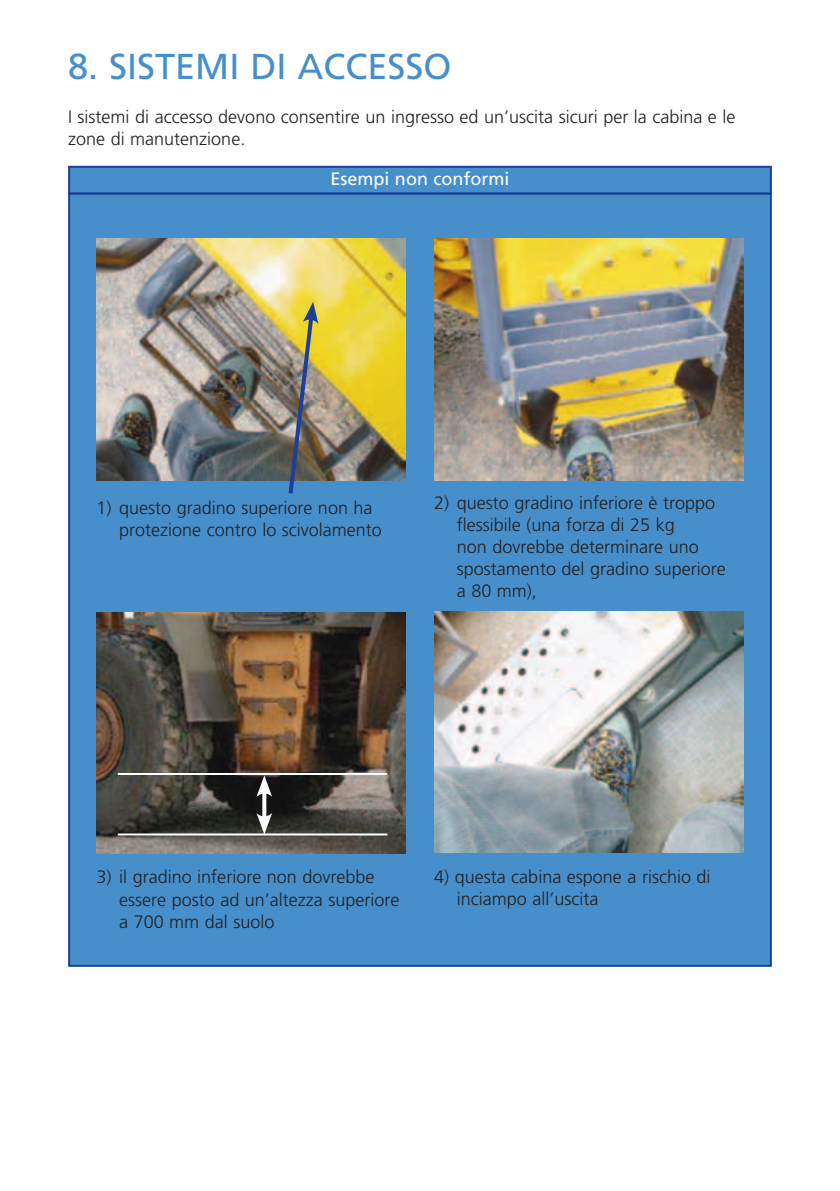
<style>
.page{position:relative;width:840px;height:1191px;background:#fff}
.page>*{position:absolute;margin:0;border:0;box-sizing:border-box;transform-origin:0 0}
.t1{font:36px "Frutiger LT Std";color:#468fcb}
.t2{font:300 18px/22px "Frutiger LT Std";color:#231f20}
.t3{font:18px "Frutiger LT Std";color:#fff}
</style>
<div class="page">
<div style="left:68px;top:193px;width:703px;height:773px;background:#468fcb;border:2px solid #1d3f95"></div>
<div style="left:69px;top:167px;width:701px;height:26px;background:#468fcb"></div>
<div style="left:68px;top:166px;width:703px;height:28px;border:2px solid #1d3f95"></div>
<img style="left:96px;top:239px;width:309px;height:241px">
<img style="left:434px;top:239px;width:309px;height:241px">
<img style="left:96px;top:612px;width:309px;height:242px">
<img style="left:434px;top:611px;width:309px;height:241px">
<hr style="left:118px;top:773px;width:269px;height:2px;background:#fff">
<hr style="left:118px;top:833px;width:269px;height:2px;background:#fff">
<svg style="left:262px;top:797px;width:4px;height:16px"></svg>
<svg style="left:256px;top:775px;width:16px;height:22px"></svg>
<svg style="left:256px;top:813px;width:16px;height:21px"></svg>
<img style="left:286px;top:302px;width:32px;height:192px">
<h1 class="t1" style="left:68px;top:45px;width:112px">8. SISTEM</h1>
<h1 class="t1" style="left:229px;top:45px;width:220px">I DI ACCESSO</h1>
<p class="t2" style="left:68px;top:106px;width:668px">I sistemi di accesso devono consentire un ingresso ed un’uscita sicuri per la cabina e le zone di manutenzione.</p>
<p class="t3" style="left:330px;top:168px;width:181px">Esempi non conformi</p>
<p class="t2" style="left:119px;top:497px;width:264px;text-indent:-23px">1) questo gradino superiore non ha protezione contro lo scivolamento</p>
<p class="t2" style="left:456px;top:492px;width:270px;text-indent:-23px">2) questo gradino inferiore è troppo flessibile (una forza di 25 kg<br>non dovrebbe determinare uno spostamento del gradino superiore a 80 mm),</p>
<p class="t2" style="left:119px;top:866px;width:282px;text-indent:-23px">3) il gradino inferiore non dovrebbe essere posto ad un’altezza superiore a 700 mm dal suolo</p>
<p class="t2" style="left:456px;top:866px;width:255px;text-indent:-23px">4) questa cabina espone a rischio di inciampo all’uscita</p>
</div>
